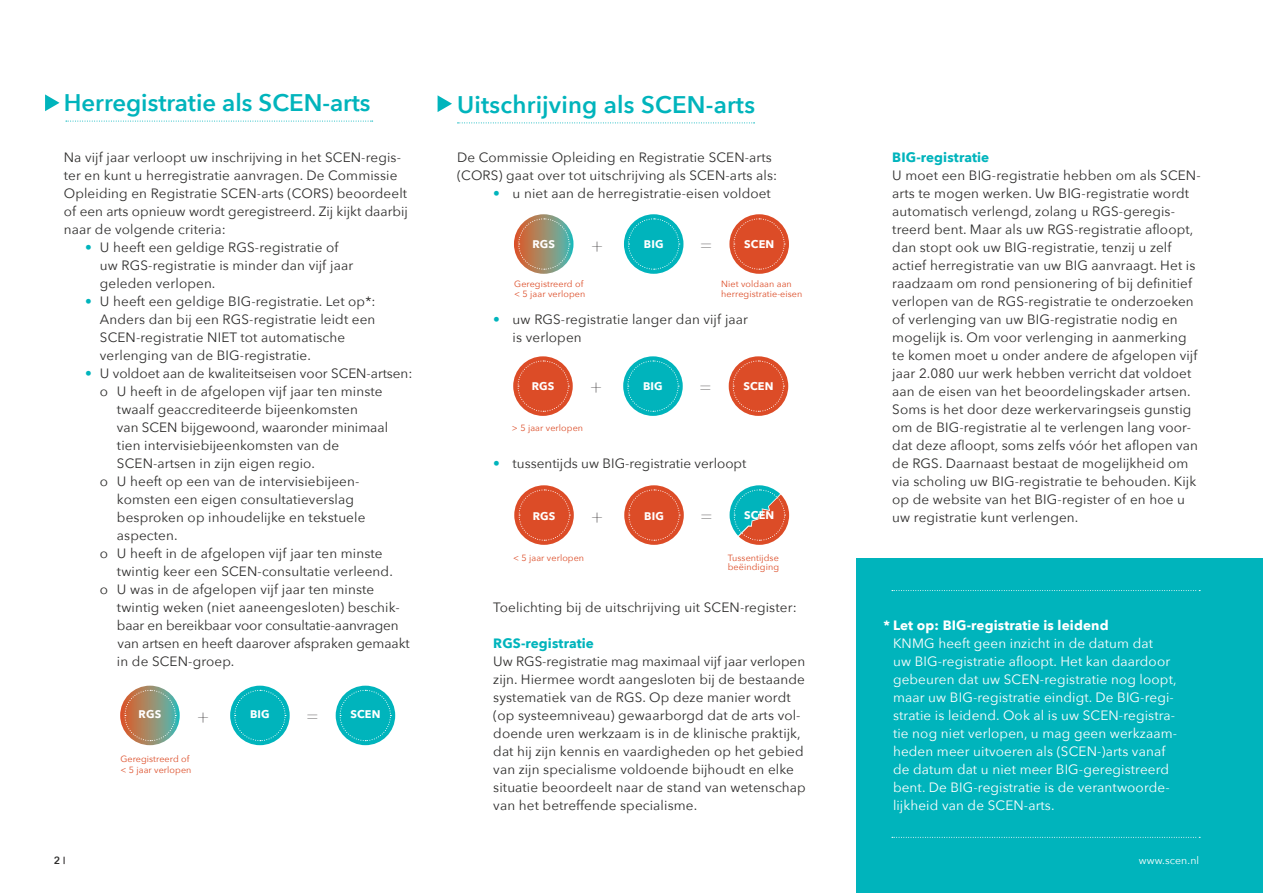
<style>
.page{position:relative;width:1263px;height:893px;background:#fff}
.page>*{position:absolute;margin:0;border:0;box-sizing:border-box;transform-origin:0 0}
.t1{font:600 24px "Avenir Next";color:#00b4bc}
.t2{font:200 21px "Avenir Next";color:#231f20}
.t3{font:13.5px/18px "Avenir Next";letter-spacing:.01em;color:#2e2d2c}
.t4{font:13.5px/18px "Avenir Next";letter-spacing:.01em;color:#fff}
.t5{font:700 13.5px "Avenir Next";letter-spacing:.01em;color:#fff}
.t6{font:700 13.5px "Avenir Next";letter-spacing:.01em;color:#00b4bc}
.t7{font:700 11.1px "Avenir Next";letter-spacing:.01em;color:#fff}
.t8{font:10.5px "Avenir Next";letter-spacing:.01em;color:#fff}
.t9{font:600 10.5px "Avenir Next";color:#2e2d2c}
.t10{font:9px/10.5px "Avenir Next";letter-spacing:.01em;color:#dc4c27}
.s1{color:#00b4bc}
</style>
<div class="page">
<svg style="left:45px;top:94px;width:15px;height:17px"></svg>
<svg style="left:66px;top:121px;width:307px;height:1px"></svg>
<svg style="left:438px;top:95px;width:14px;height:17px"></svg>
<svg style="left:457px;top:123px;width:297px;height:1px"></svg>
<div style="left:857px;top:558px;width:406px;height:335px;background:#00b4bc"></div>
<svg style="left:120px;top:686px;width:60px;height:59px"></svg>
<div style="left:336px;top:686px;width:59px;height:59px;background:#00b4bc;border-radius:50%"></div>
<div style="left:230px;top:686px;width:60px;height:59px;background:#00b4bc;border-radius:50%"></div>
<svg style="left:124px;top:690px;width:52px;height:51px;background:#a49679"></svg>
<svg style="left:234px;top:690px;width:52px;height:51px"></svg>
<svg style="left:339px;top:690px;width:52px;height:51px"></svg>
<svg style="left:514px;top:214px;width:59px;height:60px"></svg>
<svg style="left:729px;top:214px;width:60px;height:60px"></svg>
<div style="left:624px;top:214px;width:59px;height:60px;background:#00b4bc;border-radius:50%"></div>
<svg style="left:518px;top:218px;width:52px;height:52px;background:#a4977b"></svg>
<svg style="left:628px;top:218px;width:52px;height:52px"></svg>
<svg style="left:733px;top:218px;width:52px;height:52px;background:#df5e3c"></svg>
<svg style="left:513px;top:356px;width:60px;height:60px"></svg>
<div style="left:729px;top:356px;width:59px;height:60px;background:#dc4c27;border-radius:50%"></div>
<svg style="left:623px;top:356px;width:60px;height:60px"></svg>
<svg style="left:517px;top:360px;width:52px;height:52px;background:#df5e3c"></svg>
<svg style="left:627px;top:360px;width:52px;height:52px;background:#19bbc2"></svg>
<svg style="left:732px;top:360px;width:52px;height:52px"></svg>
<svg style="left:514px;top:485px;width:60px;height:60px"></svg>
<svg style="left:624px;top:485px;width:60px;height:60px"></svg>
<svg style="left:518px;top:489px;width:52px;height:52px;background:#df5e3c"></svg>
<svg style="left:628px;top:489px;width:52px;height:52px;background:#df5e3c"></svg>
<svg style="left:729px;top:485px;width:60px;height:60px"></svg>
<svg style="left:892px;top:590px;width:308px;height:1px"></svg>
<svg style="left:892px;top:837px;width:308px;height:1px"></svg>
<p class="t1" style="left:64px;top:82px;width:308px">Herregistratie als SCEN-arts</p>
<p class="t1" style="left:457px;top:84px;width:299px">Uitschrijving als SCEN-arts</p>
<p class="t3" style="left:64px;top:148px;width:346px">Na vijf jaar verloopt uw inschrijving in het SCEN-regis&shy;ter en kunt u herregistratie aanvragen. De Commissie Opleiding en Registratie SCEN-arts (CORS) beoordeelt of een arts opnieuw wordt geregistreerd. Zij kijkt daarbij naar de volgende criteria:</p>
<p class="t3" style="left:100px;top:238px;width:255px;text-indent:-15px"><span class="s1">•</span> U heeft een geldige RGS-registratie of uw RGS-registratie is minder dan vijf jaar geleden verlopen.</p>
<p class="t3" style="left:85px;top:292px;width:292px"><span class="s1">•</span> U heeft een geldige BIG-registratie. Let op*:</p>
<p class="t3" style="left:100px;top:310px;width:277px">Anders dan bij een RGS-registratie leidt een</p>
<p class="t3" style="left:100px;top:328px;width:247px">SCEN-registratie NIET tot automatische verlenging van de BIG-registratie.</p>
<p class="t3" style="left:85px;top:364px;width:329px"><span class="s1">•</span> U voldoet aan de kwaliteitseisen voor SCEN-artsen:</p>
<p class="t3" style="left:100px;top:382px;width:284px">o U heeft in de afgelopen vijf jaar ten minste</p>
<p class="t3" style="left:117px;top:400px;width:242px">twaalf geaccrediteerde bijeenkomsten</p>
<p class="t3" style="left:117px;top:418px;width:273px">van SCEN bijgewoond, waaronder minimaal tien intervisiebijeenkomsten van de</p>
<p class="t3" style="left:117px;top:454px;width:200px">SCEN-artsen in zijn eigen regio.</p>
<p class="t3" style="left:100px;top:472px;width:261px">o U heeft op een van de intervisiebijeen-</p>
<p class="t3" style="left:117px;top:490px;width:239px">komsten een eigen consultatieverslag</p>
<p class="t3" style="left:117px;top:508px;width:250px">besproken op inhoudelijke en tekstuele</p>
<p class="t3" style="left:117px;top:526px;width:62px">aspecten.</p>
<p class="t3" style="left:100px;top:544px;width:284px">o U heeft in de afgelopen vijf jaar ten minste</p>
<p class="t3" style="left:117px;top:562px;width:277px">twintig keer een SCEN-consultatie verleend.</p>
<p class="t3" style="left:100px;top:580px;width:276px">o U was in de afgelopen vijf jaar ten minste</p>
<p class="t3" style="left:117px;top:598px;width:294px">twintig weken (niet aaneengesloten) beschik&shy;baar en bereikbaar voor consultatie-aanvragen van artsen en heeft daarover afspraken gemaakt in de SCEN-groep.</p>
<p class="t7" style="left:139px;top:705px;width:24px">RGS</p>
<p class="t2" style="left:196px;top:699px;width:15px">+</p>
<p class="t7" style="left:250px;top:705px;width:21px">BIG</p>
<p class="t2" style="left:305px;top:698px;width:15px">=</p>
<p class="t7" style="left:350px;top:705px;width:32px">SCEN</p>
<p class="t10" style="left:120px;top:754px;width:73px">Geregistreerd of &lt; 5 jaar verlopen</p>
<p class="t3" style="left:457px;top:148px;width:322px">De Commissie Opleiding en Registratie SCEN-arts (CORS) gaat over tot uitschrijving als SCEN-arts als:</p>
<p class="t3" style="left:493px;top:184px;width:279px"><span class="s1">•</span> u niet aan de herregistratie-eisen voldoet</p>
<p class="t7" style="left:532px;top:235px;width:24px">RGS</p>
<p class="t2" style="left:590px;top:227px;width:15px">+</p>
<p class="t7" style="left:644px;top:235px;width:21px">BIG</p>
<p class="t2" style="left:699px;top:227px;width:15px">=</p>
<p class="t7" style="left:744px;top:235px;width:32px">SCEN</p>
<p class="t10" style="left:514px;top:278px;width:73px">Geregistreerd of &lt; 5 jaar verlopen</p>
<p class="t10" style="left:721px;top:278px;width:83px">Niet voldaan aan herregistratie-eisen</p>
<p class="t3" style="left:513px;top:310px;width:237px;text-indent:-19px"><span class="s1">•</span> uw RGS-registratie langer dan vijf jaar is verlopen</p>
<p class="t7" style="left:532px;top:377px;width:24px">RGS</p>
<p class="t2" style="left:589px;top:369px;width:15px">+</p>
<p class="t7" style="left:643px;top:377px;width:21px">BIG</p>
<p class="t2" style="left:698px;top:369px;width:15px">=</p>
<p class="t7" style="left:743px;top:377px;width:32px">SCEN</p>
<p class="t10" style="left:512px;top:422px;width:73px">&gt; 5 jaar verlopen</p>
<p class="t3" style="left:493px;top:454px;width:255px"><span class="s1">•</span> tussentijds uw BIG-registratie verloopt</p>
<p class="t7" style="left:533px;top:506px;width:24px">RGS</p>
<p class="t2" style="left:590px;top:498px;width:15px">+</p>
<p class="t7" style="left:644px;top:506px;width:21px">BIG</p>
<p class="t2" style="left:699px;top:498px;width:15px">=</p>
<p class="t10" style="left:513px;top:552px;width:73px">&lt; 5 jaar verlopen</p>
<p class="t7" style="left:744px;top:505px;width:32px">SCEN</p>
<p class="t10" style="left:728px;top:553px;width:53px;line-height:9.1px">Tussentijdse beëindiging</p>
<p class="t3" style="left:493px;top:598px;width:305px">Toelichting bij de uitschrijving uit SCEN-register:</p>
<p class="t6" style="left:493px;top:632px;width:102px">RGS-registratie</p>
<p class="t3" style="left:493px;top:652px;width:314px">Uw RGS-registratie mag maximaal vijf jaar verlopen zijn. Hiermee wordt aangesloten bij de bestaande systematiek van de RGS. Op deze manier wordt (op systeemniveau) gewaarborgd dat de arts vol&shy;doende uren werkzaam is in de klinische praktijk, dat hij zijn kennis en vaardigheden op het gebied van zijn specialisme voldoende bijhoudt en elke situatie beoordeelt naar de stand van wetenschap van het betreffende specialisme.</p>
<p class="t6" style="left:892px;top:146px;width:99px">BIG-registratie</p>
<p class="t3" style="left:892px;top:166px;width:310px">U moet een BIG-registratie hebben om als SCEN&shy;arts te mogen werken. Uw BIG-registratie wordt automatisch verlengd, zolang u RGS-geregis&shy;treerd bent. Maar als uw RGS-registratie afloopt, dan stopt ook uw BIG-registratie, tenzij u zelf actief herregistratie van uw BIG aanvraagt. Het is raadzaam om rond pensionering of bij definitief verlopen van de RGS-registratie te onderzoeken of verlenging van uw BIG-registratie nodig en mogelijk is. Om voor verlenging in aanmerking te komen moet u onder andere de afgelopen vijf jaar 2.080 uur werk hebben verricht dat voldoet aan de eisen van het beoordelingskader artsen.<br>Soms is het door deze werkervaringseis gunstig om de BIG-registratie al te verlengen lang voor&shy;dat deze afloopt, soms zelfs vóór het aflopen van de RGS. Daarnaast bestaat de mogelijkheid om via scholing uw BIG-registratie te behouden. Kijk op de website van het BIG-register of en hoe u uw registratie kunt verlengen.</p>
<p class="t5" style="left:884px;top:614px;width:226px">* Let op: BIG-registratie is leidend</p>
<p class="t4" style="left:893px;top:634px;width:286px">KNMG heeft geen inzicht in de datum dat<br>uw BIG-registratie afloopt. Het kan daardoor gebeuren dat uw SCEN-registratie nog loopt, maar uw BIG-registratie eindigt. De BIG-regi&shy;stratie is leidend. Ook al is uw SCEN-registra&shy;tie nog niet verlopen, u mag geen werkzaam&shy;heden meer uitvoeren als (SCEN-)arts vanaf de datum dat u niet meer BIG-geregistreerd bent. De BIG-registratie is de verantwoorde&shy;lijkheid van de SCEN-arts.</p>
<p class="t9" style="left:54px;top:851px;width:8px">2</p>
<p class="t8" style="left:1139px;top:851px;width:62px">www.scen.nl</p>
</div>
